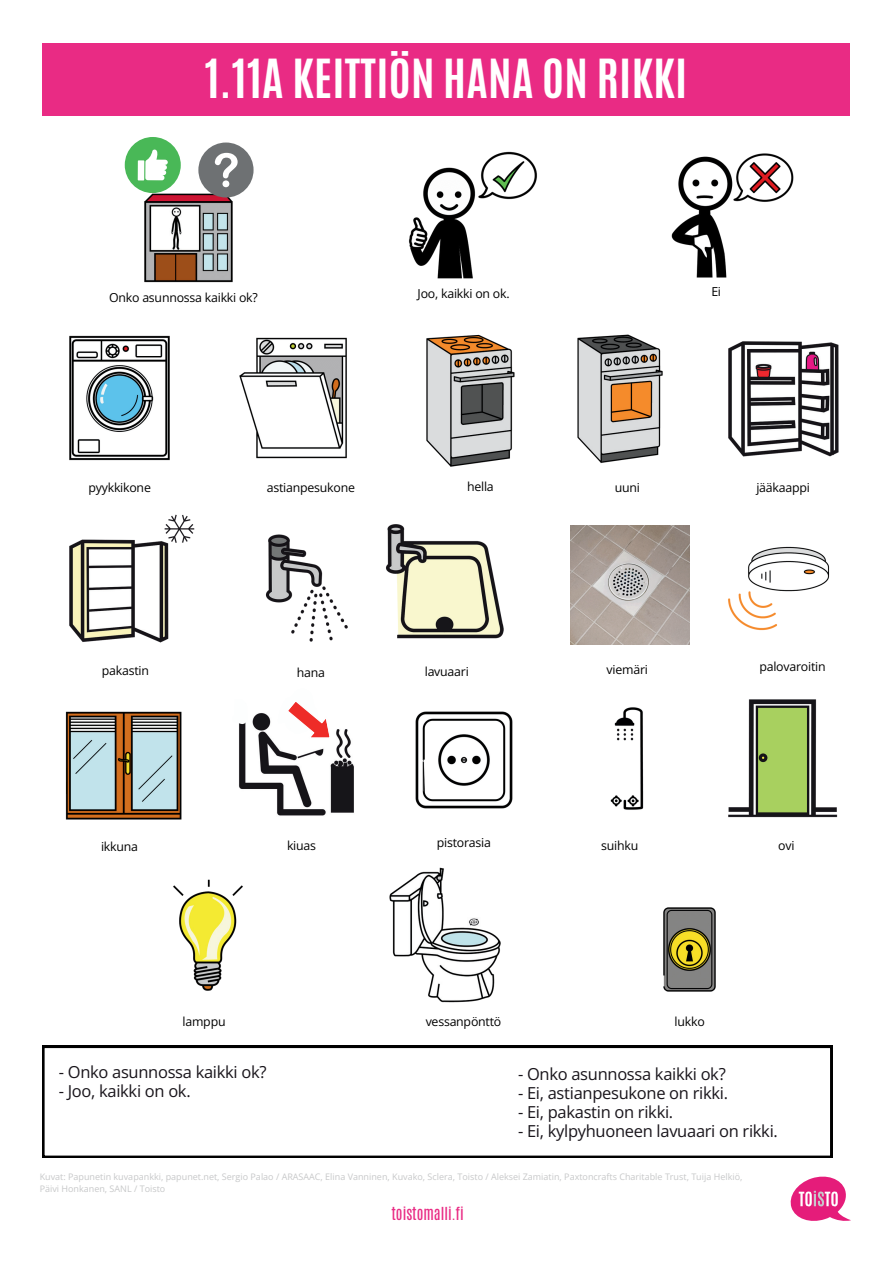
<style>
.page{position:relative;width:894px;height:1264px;background:#fff}
.page>*{position:absolute;margin:0;border:0;box-sizing:border-box;transform-origin:0 0}
.t1{font:700 45px "Antonio";letter-spacing:.005em;color:#fff}
.t2{font:16.5px "Open Sans";letter-spacing:-.02em;color:#19151b}
.t3{font:15px "Antonio";color:#e92b84}
.t4{font:12.3px "Open Sans";letter-spacing:-.02em;color:#000}
.t5{font:9px/12px "Open Sans";color:#c7c8c9}
</style>
<div class="page">
<div style="left:43px;top:43px;width:806px;height:72px;background:#e92b84"></div>
<svg style="left:790px;top:1176px;width:60px;height:45px"></svg>
<svg style="left:42px;top:1045px;width:790px;height:112px"></svg>
<img style="left:69px;top:514px;width:126px;height:129px">
<img style="left:409px;top:151px;width:128px;height:128px">
<img style="left:239px;top:337px;width:108px;height:122px">
<img style="left:265px;top:534px;width:83px;height:108px">
<img style="left:671px;top:153px;width:123px;height:125px">
<img style="left:426px;top:334px;width:89px;height:133px">
<img style="left:386px;top:524px;width:118px;height:115px">
<img style="left:69px;top:335px;width:101px;height:126px">
<img style="left:577px;top:334px;width:86px;height:129px">
<img style="left:728px;top:341px;width:111px;height:116px">
<img style="left:173px;top:879px;width:70px;height:112px">
<img style="left:389px;top:867px;width:112px;height:136px">
<img style="left:239px;top:713px;width:115px;height:103px">
<img style="left:415px;top:711px;width:98px;height:98px">
<img style="left:663px;top:907px;width:53px;height:85px">
<img style="left:610px;top:707px;width:34px;height:103px">
<img style="left:570px;top:525px;width:119px;height:119px">
<img style="left:728px;top:699px;width:110px;height:119px">
<img style="left:124px;top:142px;width:128px;height:141px">
<div style="left:125px;top:137px;width:56px;height:56px;background:#49b857;border-radius:50%"></div>
<svg style="left:138px;top:149px;width:30px;height:31px"></svg>
<div style="left:198px;top:142px;width:55px;height:55px;background:#6e7173;border-radius:50%"></div>
<svg style="left:215px;top:153px;width:22px;height:34px"></svg>
<img style="left:728px;top:546px;width:102px;height:85px">
<img style="left:65px;top:711px;width:117px;height:109px">
<svg style="left:277px;top:702px;width:54px;height:36px"></svg>
<svg style="left:239px;top:713px;width:9px;height:11px"></svg>
<h1 class="t1" style="left:205px;top:45px;width:484px">1.11A KEITTIÖN HANA ON RIKKI</h1>
<h3 class="t4" style="left:109px;top:289px;width:150px">Onko asunnossa kaikki ok?</h3>
<h3 class="t4" style="left:417px;top:285px;width:93px">Joo, kaikki on ok.</h3>
<h3 class="t4" style="left:711px;top:283px;width:11px">Ei</h3>
<h3 class="t4" style="left:88px;top:478px;width:64px">pyykkikone</h3>
<h3 class="t4" style="left:102px;top:662px;width:49px">pakastin</h3>
<h3 class="t4" style="left:267px;top:478px;width:90px">astianpesukone</h3>
<h3 class="t4" style="left:467px;top:478px;width:28px">hella</h3>
<h3 class="t4" style="left:614px;top:478px;width:27px">uuni</h3>
<h3 class="t4" style="left:756px;top:478px;width:55px">jääkaappi</h3>
<h3 class="t4" style="left:297px;top:664px;width:30px">hana</h3>
<h3 class="t4" style="left:424px;top:662px;width:46px">lavuaari</h3>
<h3 class="t4" style="left:606px;top:661px;width:43px">viemäri</h3>
<h3 class="t4" style="left:759px;top:658px;width:68px">palovaroitin</h3>
<h3 class="t4" style="left:101px;top:837px;width:38px">ikkuna</h3>
<h3 class="t4" style="left:287px;top:837px;width:31px">kiuas</h3>
<h3 class="t4" style="left:436px;top:834px;width:56px">pistorasia</h3>
<h3 class="t4" style="left:601px;top:837px;width:39px">suihku</h3>
<h3 class="t4" style="left:778px;top:837px;width:18px">ovi</h3>
<h3 class="t4" style="left:182px;top:1013px;width:44px">lamppu</h3>
<h3 class="t4" style="left:425px;top:1013px;width:77px">vessanpönttö</h3>
<h2 class="t2" style="left:59px;top:1060px;width:209px">- Onko asunnossa kaikki ok?</h2>
<h2 class="t2" style="left:59px;top:1080px;width:133px">- Joo, kaikki on ok.</h2>
<h3 class="t4" style="left:674px;top:1013px;width:32px">lukko</h3>
<h2 class="t2" style="left:518px;top:1062px;width:209px">- Onko asunnossa kaikki ok?</h2>
<h2 class="t2" style="left:518px;top:1081px;width:211px">- Ei, astianpesukone on rikki.</h2>
<h2 class="t2" style="left:518px;top:1100px;width:157px">- Ei, pakastin on rikki.</h2>
<h2 class="t2" style="left:518px;top:1120px;width:261px">- Ei, kylpyhuoneen lavuaari on rikki.</h2>
<p class="t5" style="left:40px;top:1170px;width:704px">Kuvat: Papunetin kuvapankki, papunet.net, Sergio Palao / ARASAAC, Elina Vanninen, Kuvako, Sclera, Toisto / Aleksei Zamiatin, Paxtoncrafts Charitable Trust, Tuija Helkiö,<br>Päivi Honkanen, SANL / Toisto</p>
<h3 class="t3" style="left:391px;top:1202px;width:74px">toistomalli.fi</h3>
</div>
